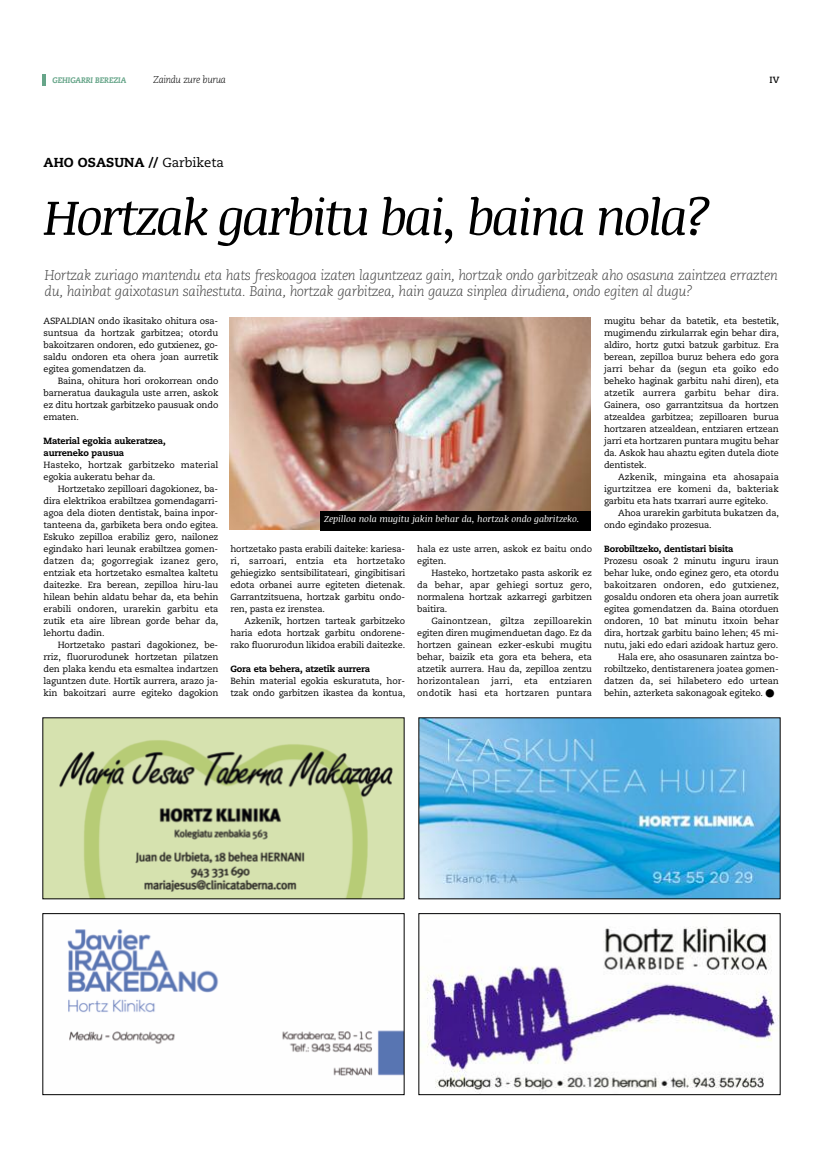
<style>
.page{position:relative;width:823px;height:1163px;background:#fff}
.page>*{position:absolute;margin:0;border:0;box-sizing:border-box;transform-origin:0 0}
.t1{font:italic 50px "Noticia Text";letter-spacing:-.055em;color:#000}
.t2{font:italic 300 14px/16.8px "Caecilia LT Std";letter-spacing:-.03em;color:#404040}
.t3{font:800 13px "Caecilia LT Std";color:#000}
.t4{font:italic 300 10px "Caecilia LT Std";letter-spacing:-.04em;color:#000;scale:.96 1}
.t5{font:9px/12px "Caecilia LT Std";letter-spacing:-.015em;color:#000;text-align:justify}
.t6{font:800 9px/12px "Caecilia LT Std";letter-spacing:-.02em;color:#000}
.t7{font:9px/12px "Caecilia LT Std";letter-spacing:.005em;color:#000;text-align:right}
.t8{font:italic 9px "Noticia Text";letter-spacing:-.005em;color:#fff}
.t9{font:700 9px "Caecilia LT Std";color:#000}
.t10{font:italic 800 8px "Caecilia LT Std";letter-spacing:-.01em;color:#66a589;scale:.96 1}
.s1{font-weight:400}
</style>
<div class="page">
<img style="left:67px;top:929px;width:335px;height:147px">
<div style="left:43px;top:913px;width:361px;height:181px;border:1px solid #000"></div>
<img style="left:420px;top:926px;width:356px;height:166px">
<div style="left:418px;top:913px;width:362px;height:181px;border:1px solid #000"></div>
<img style="left:45px;top:719px;width:357px;height:177px">
<img style="left:420px;top:719px;width:358px;height:177px">
<img style="left:229px;top:318px;width:361px;height:211px">
<div style="left:320px;top:510px;width:270px;height:20px;background:#000"></div>
<svg style="left:43px;top:74px;width:3px;height:12px"></svg>
<p class="t10" style="left:53px;top:77px;width:78px">GEHIGARRI BEREZIA</p>
<p class="t4" style="left:153px;top:75px;width:77px">Zaindu zure burua</p>
<p class="t9" style="left:769px;top:76px;width:11px">IV</p>
<h3 class="t3" style="left:44px;top:157px;width:182px">AHO OSASUNA // <span class="s1">Garbiketa</span></h3>
<h1 class="t1" style="left:44px;top:188px;width:669px">Hortzak garbitu bai, baina nola?</h1>
<p class="t2" style="left:45px;top:267px;width:734px">Hortzak zuriago mantendu eta hats freskoagoa izaten laguntzeaz gain, hortzak ondo garbitzeak aho osasuna zaintzea errazten du, hainbat gaixotasun saihestuta. Baina, hortzak garbitzea, hain gauza sinplea dirudiena, ondo egiten al dugu?</p>
<p class="t5" style="left:44px;top:316px;width:176px">ASPALDIAN ondo ikasitako ohitura osa&shy;suntsua da hortzak garbitzea; otordu bakoitzaren ondoren, edo gutxienez, go&shy;saldu ondoren eta ohera joan aurretik egitea gomendatzen da.</p>
<p class="t5" style="left:44px;top:376px;width:176px;text-indent:14px">Baina, ohitura hori orokorrean ondo barneratua daukagula uste arren, askok ez ditu hortzak garbitzeko pausuak ondo ematen.</p>
<p class="t6" style="left:44px;top:436px;width:124px">Material egokia aukeratzea, aurreneko pausua</p>
<p class="t5" style="left:44px;top:460px;width:176px">Hasteko, hortzak garbitzeko material egokia aukeratu behar da.</p>
<p class="t5" style="left:44px;top:484px;width:176px;text-indent:14px">Hortzetako zepilloari dagokionez, ba&shy;dira elektrikoa erabiltzea gomendagarri&shy;agoa dela dioten dentistak, baina inpor&shy;tanteena da, garbiketa bera ondo egitea.<br>Eskuko zepilloa erabiliz gero, nailonez egindako hari leunak erabiltzea gomen&shy;datzen da; gogorregiak izanez gero, entziak eta hortzetako esmaltea kaltetu daitezke. Era berean, zepilloa hiru-lau hilean behin aldatu behar da, eta behin erabili ondoren, urarekin garbitu eta zutik eta aire librean gorde behar da, lehortu dadin.</p>
<p class="t5" style="left:44px;top:640px;width:176px;text-indent:14px">Hortzetako pastari dagokionez, be&shy;rriz, fluorurodunek hortzetan pilatzen den plaka kendu eta esmaltea indartzen laguntzen dute. Hortik aurrera, arazo ja&shy;kin bakoitzari aurre egiteko dagokion</p>
<p class="t8" style="left:324px;top:514px;width:256px">Zepilloa nola mugitu jakin behar da, hortzak ondo gabritzeko.</p>
<p class="t5" style="left:230px;top:544px;width:176px">hortzetako pasta erabili daiteke: kariesa&shy;ri, sarroari, entzia eta hortzetako gehiegizko sentsibilitateari, gingibitisari edota orbanei aurre egiteten dietenak.<br>Garrantzitsuena, hortzak garbitu ondo&shy;ren, pasta ez irenstea.</p>
<p class="t5" style="left:230px;top:616px;width:176px;text-indent:14px">Azkenik, hortzen tarteak garbitzeko haria edota hortzak garbitu ondorene&shy;rako fluorurodun likidoa erabili daitezke.</p>
<p class="t6" style="left:230px;top:664px;width:141px">Gora eta behera, atzetik aurrera</p>
<p class="t5" style="left:230px;top:676px;width:176px">Behin material egokia eskuratuta, hor&shy;tzak ondo garbitzen ikastea da kontua,</p>
<p class="t5" style="left:417px;top:544px;width:176px">hala ez uste arren, askok ez baitu ondo egiten.</p>
<p class="t5" style="left:417px;top:568px;width:176px;text-indent:14px">Hasteko, hortzetako pasta askorik ez da behar, apar gehiegi sortuz gero, normalena hortzak azkarregi garbitzen baitira.</p>
<p class="t5" style="left:417px;top:616px;width:176px;text-indent:14px">Gainontzean, giltza zepilloarekin egiten diren mugimenduetan dago. Ez da hortzen gainean ezker-eskubi mugitu behar, baizik eta gora eta behera, eta atzetik aurrera. Hau da, zepilloa zentzu horizontalean</p>
<p class="t7" style="left:417px;top:676px;width:176px">entziaren<br>ondotik hasi eta hortzaren puntara</p>
<p class="t5" style="left:491px;top:676px;width:23px">jarri,</p>
<p class="t5" style="left:523px;top:676px;width:15px">eta</p>
<p class="t5" style="left:603px;top:316px;width:176px">mugitu behar da batetik, eta bestetik, mugimendu zirkularrak egin behar dira, aldiro, hortz gutxi batzuk garbituz. Era berean, zepilloa buruz behera edo gora jarri behar da (segun eta goiko edo beheko haginak garbitu nahi diren), eta atzetik aurrera garbitu behar dira.<br>Gainera, oso garrantzitsua da hortzen atzealdea garbitzea; zepilloaren burua hortzaren atzealdean, entziaren ertzean jarri eta hortzaren puntara mugitu behar da. Askok hau ahaztu egiten dutela diote dentistek.</p>
<p class="t5" style="left:603px;top:472px;width:176px;text-indent:14px">Azkenik, mingaina eta ahosapaia igurtzitzea ere komeni da, bakteriak garbitu eta hats txarrari aurre egiteko.</p>
<p class="t5" style="left:603px;top:508px;width:176px;text-indent:14px">Ahoa urarekin garbituta bukatzen da, ondo egindako prozesua.</p>
<p class="t6" style="left:603px;top:544px;width:131px">Borobiltzeko, dentistari bisita</p>
<p class="t5" style="left:603px;top:556px;width:176px">Prozesu osoak 2 minutu inguru iraun</p>
<p class="t5" style="left:603px;top:568px;width:176px">behar luke, ondo eginez gero, eta otordu</p>
<p class="t7" style="left:603px;top:580px;width:176px">bakoitzaren ondoren, edo gutxienez,</p>
<p class="t5" style="left:603px;top:592px;width:176px">gosaldu ondoren eta ohera joan aurretik</p>
<p class="t5" style="left:603px;top:604px;width:176px">egitea gomendatzen da. Baina otorduen</p>
<p class="t5" style="left:603px;top:616px;width:176px">ondoren, 10 bat minutu itxoin behar</p>
<p class="t5" style="left:603px;top:628px;width:176px">dira, hortzak garbitu baino lehen; 45 mi-</p>
<p class="t5" style="left:603px;top:640px;width:176px">nutu, jaki edo edari azidoak hartuz gero.</p>
<p class="t5" style="left:618px;top:652px;width:162px">Hala ere, aho osasunaren zaintza bo-</p>
<p class="t5" style="left:603px;top:664px;width:176px">robiltzeko, dentistarenera joatea gomen-</p>
<p class="t5" style="left:603px;top:676px;width:176px">datzen da, sei hilabetero edo urtean</p>
<p class="t5" style="left:603px;top:688px;width:172px">behin, azterketa sakonagoak egiteko. ●</p>
</div>
